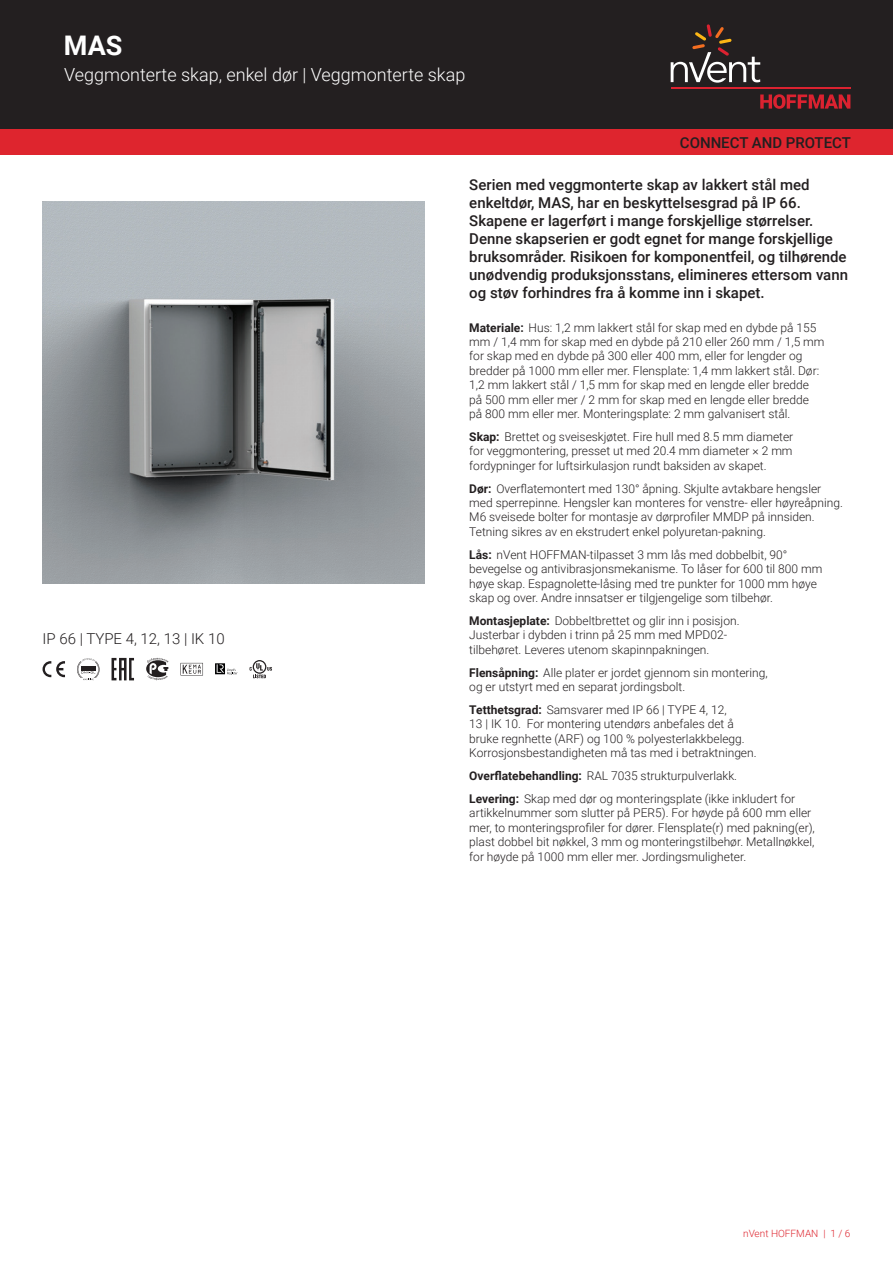
<style>
.page{position:relative;width:893px;height:1263px;background:#fff}
.page>*{position:absolute;margin:0;border:0;box-sizing:border-box;transform-origin:0 0}
.t1{font:700 27px "Roboto";color:#fff}
.t2{font:300 18px "Roboto";color:#fff}
.t3{font:500 15px/18px "Roboto";color:#231f20}
.t4{font:300 15px "Roboto";color:#231f20}
.t5{font:300 12px/14.4px "Roboto";color:#231f20}
.t6{font:300 10.05px "Roboto";color:#de252e}
.s1{font-weight:700}
</style>
<div class="page">
<div style="left:0;top:0;width:893px;height:129px;background:#231f20"></div>
<svg style="left:760px;top:94px;width:90px;height:15px"></svg>
<hr style="left:671px;top:88px;width:179px;height:1px;background:#db2230">
<svg style="left:671px;top:24px;width:89px;height:59px"></svg>
<div style="left:0;top:129px;width:893px;height:26px;background:#de252e"></div>
<img style="left:43px;top:202px;width:381px;height:382px">
<svg style="left:43px;top:661px;width:22px;height:16px"></svg>
<svg style="left:77px;top:658px;width:23px;height:22px"></svg>
<svg style="left:112px;top:658px;width:22px;height:22px"></svg>
<svg style="left:146px;top:658px;width:22px;height:22px"></svg>
<svg style="left:181px;top:663px;width:22px;height:12px"></svg>
<svg style="left:215px;top:663px;width:23px;height:12px"></svg>
<svg style="left:250px;top:660px;width:22px;height:18px"></svg>
<h1 class="t1" style="left:64px;top:27px;width:60px">MAS</h1>
<h2 class="t2" style="left:64px;top:62px;width:403px">Veggmonterte skap, enkel dør | Veggmonterte skap</h2>
<p class="t3" style="left:680px;top:133px;width:173px">CONNECT AND PROTECT</p>
<p class="t4" style="left:43px;top:628px;width:184px">IP 66 | TYPE 4, 12, 13 | IK 10</p>
<p class="t3" style="left:469px;top:175px;width:380px">Serien med veggmonterte skap av lakkert stål med enkeltdør, MAS, har en beskyttelsesgrad på IP 66.<br>Skapene er lagerført i mange forskjellige størrelser.<br>Denne skapserien er godt egnet for mange forskjellige bruksområder. Risikoen for komponentfeil, og tilhørende unødvendig produksjonsstans, elimineres ettersom vann og støv forhindres fra å komme inn i skapet.</p>
<p class="t5" style="left:469px;top:320px;width:357px"><span class="s1">Materiale:</span> Hus: 1,2 mm lakkert stål for skap med en dybde på 155 mm / 1,4 mm for skap med en dybde på 210 eller 260 mm / 1,5 mm for skap med en dybde på 300 eller 400 mm, eller for lengder og bredder på 1000 mm eller mer. Flensplate: 1,4 mm lakkert stål. Dør:<br>1,2 mm lakkert stål / 1,5 mm for skap med en lengde eller bredde på 500 mm eller mer / 2 mm for skap med en lengde eller bredde på 800 mm eller mer. Monteringsplate: 2 mm galvanisert stål.</p>
<p class="t5" style="left:469px;top:429px;width:325px;text-align:justify"><span class="s1">Skap:</span> Brettet og sveiseskjøtet. Fire hull med 8.5 mm diameter for veggmontering, presset ut med 20.4 mm diameter × 2 mm fordypninger for luftsirkulasjon rundt baksiden av skapet.</p>
<p class="t5" style="left:469px;top:481px;width:375px"><span class="s1">Dør:</span> Overflatemontert med 130° åpning. Skjulte avtakbare hengsler med sperrepinne. Hengsler kan monteres for venstre- eller høyreåpning.<br>M6 sveisede bolter for montasje av dørprofiler MMDP på innsiden.<br>Tetning sikres av en ekstrudert enkel polyuretan-pakning.</p>
<p class="t5" style="left:469px;top:547px;width:355px"><span class="s1">Lås:</span> nVent HOFFMAN-tilpasset 3 mm lås med dobbelbit, 90° bevegelse og antivibrasjonsmekanisme. To låser for 600 til 800 mm høye skap. Espagnolette-låsing med tre punkter for 1000 mm høye skap og over. Andre innsatser er tilgjengelige som tilbehør.</p>
<p class="t5" style="left:469px;top:613px;width:272px"><span class="s1">Montasjeplate:</span> Dobbeltbrettet og glir inn i posisjon.<br>Justerbar i dybden i trinn på 25 mm med MPD02- tilbehøret. Leveres utenom skapinnpakningen.</p>
<p class="t5" style="left:469px;top:665px;width:300px"><span class="s1">Flensåpning:</span> Alle plater er jordet gjennom sin montering, og er utstyrt med en separat jordingsbolt.</p>
<p class="t5" style="left:469px;top:702px;width:289px"><span class="s1">Tetthetsgrad:</span> Samsvarer med IP 66 | TYPE 4, 12,<br>13 | IK 10. For montering utendørs anbefales det å bruke regnhette (ARF) og 100 % polyesterlakkbelegg.<br>Korrosjonsbestandigheten må tas med i betraktningen.</p>
<p class="t5" style="left:469px;top:764px;width:327px;line-height:23px"><span class="s1">Overflatebehandling:</span> RAL 7035 strukturpulverlakk.<br><span class="s1">Levering:</span> Skap med dør og monteringsplate (ikke inkludert for</p>
<p class="t5" style="left:469px;top:805px;width:347px">artikkelnummer som slutter på PER5). For høyde på 600 mm eller mer, to monteringsprofiler for dører. Flensplate(r) med pakning(er), plast dobbel bit nøkkel, 3 mm og monteringstilbehør. Metallnøkkel, for høyde på 1000 mm eller mer. Jordingsmuligheter.</p>
<p class="t6" style="left:743px;top:1226px;width:109px">nVent HOFFMAN | 1 / 6</p>
</div>
